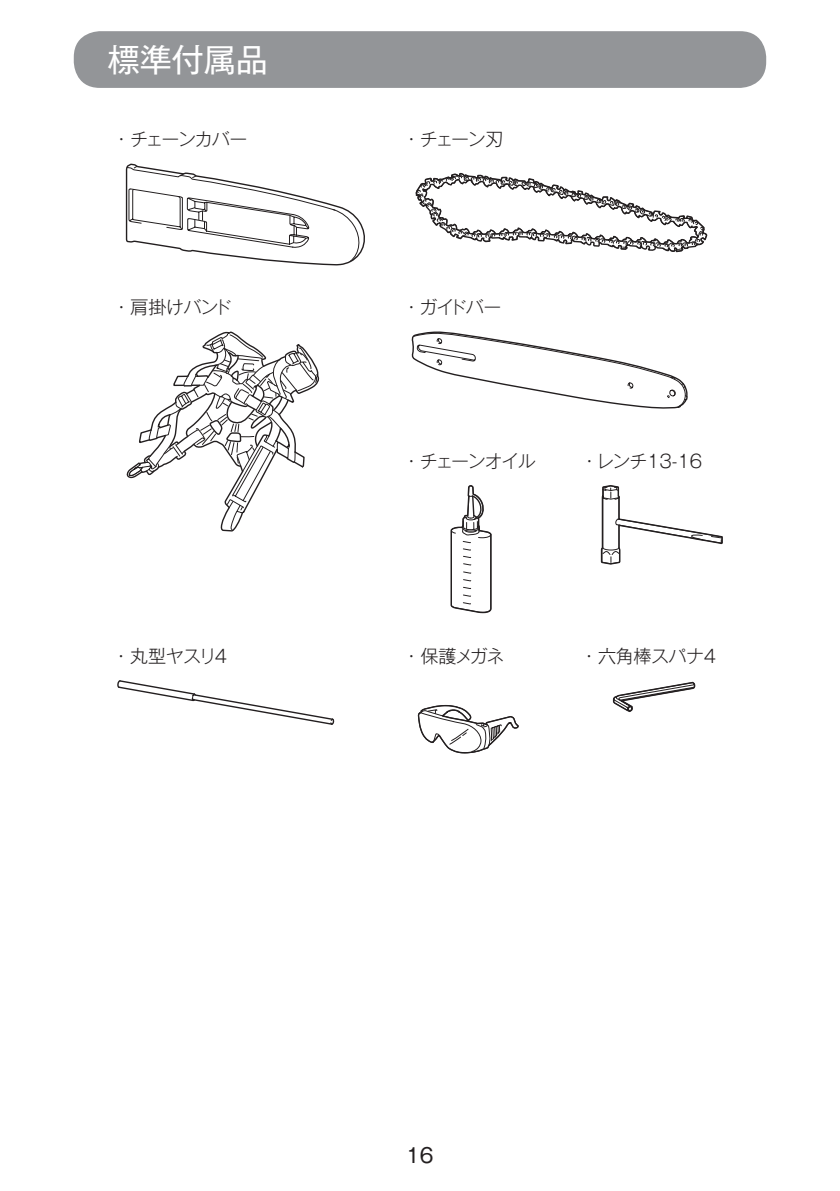
<style>
.page{position:relative;width:840px;height:1191px;background:#fff}
.page>*{position:absolute;margin:0;border:0;box-sizing:border-box;transform-origin:0 0}
.t1{font:32px "Gothic MB101 Pro";color:#fff}
.t2{font:20px "Gothic MB101 Pro";color:#231f20}
.t3{font:18px "Gothic MB101 Pro Light 90 msp RKSJ H";letter-spacing:-.055em;color:#231f20}
.t4{font:18px "Gothic MB101 Pro Light 90 msp RKSJ H";letter-spacing:-.075em;color:#231f20}
.t5{font:18px "Gothic MB101 Pro Light 90 msp RKSJ H";letter-spacing:-.095em;color:#231f20}
.t6{font:18px "Gothic MB101 Pro Light 90 msp RKSJ H";letter-spacing:-.025em;color:#231f20}
</style>
<div class="page">
<div style="left:74px;top:31px;width:691px;height:57px;background:#939598;border-radius:26px"></div>
<svg style="left:415px;top:172px;width:293px;height:81px"></svg>
<svg style="left:117px;top:680px;width:217px;height:45px"></svg>
<svg style="left:417px;top:681px;width:278px;height:72px"></svg>
<svg style="left:125px;top:164px;width:240px;height:102px"></svg>
<svg style="left:126px;top:331px;width:596px;height:283px"></svg>
<h1 class="t1" style="left:108px;top:33px;width:162px">標準付属品</h1>
<p class="t4" style="left:112px;top:124px;width:136px">・ チェーンカバー</p>
<p class="t3" style="left:402px;top:124px;width:102px">・ チェーン刃</p>
<p class="t3" style="left:112px;top:292px;width:121px">・ 肩掛けバンド</p>
<p class="t3" style="left:402px;top:292px;width:100px">・ ガイドバー</p>
<p class="t5" style="left:402px;top:446px;width:135px">・ チェーンオイル</p>
<p class="t3" style="left:580px;top:446px;width:123px">・ レンチ13-16</p>
<p class="t3" style="left:112px;top:641px;width:116px">・ 丸型ヤスリ4</p>
<p class="t3" style="left:402px;top:641px;width:104px">・ 保護メガネ</p>
<p class="t6" style="left:579px;top:641px;width:137px">・ 六角棒スパナ4</p>
<p class="t2" style="left:406px;top:1139px;width:29px">16</p>
</div>
